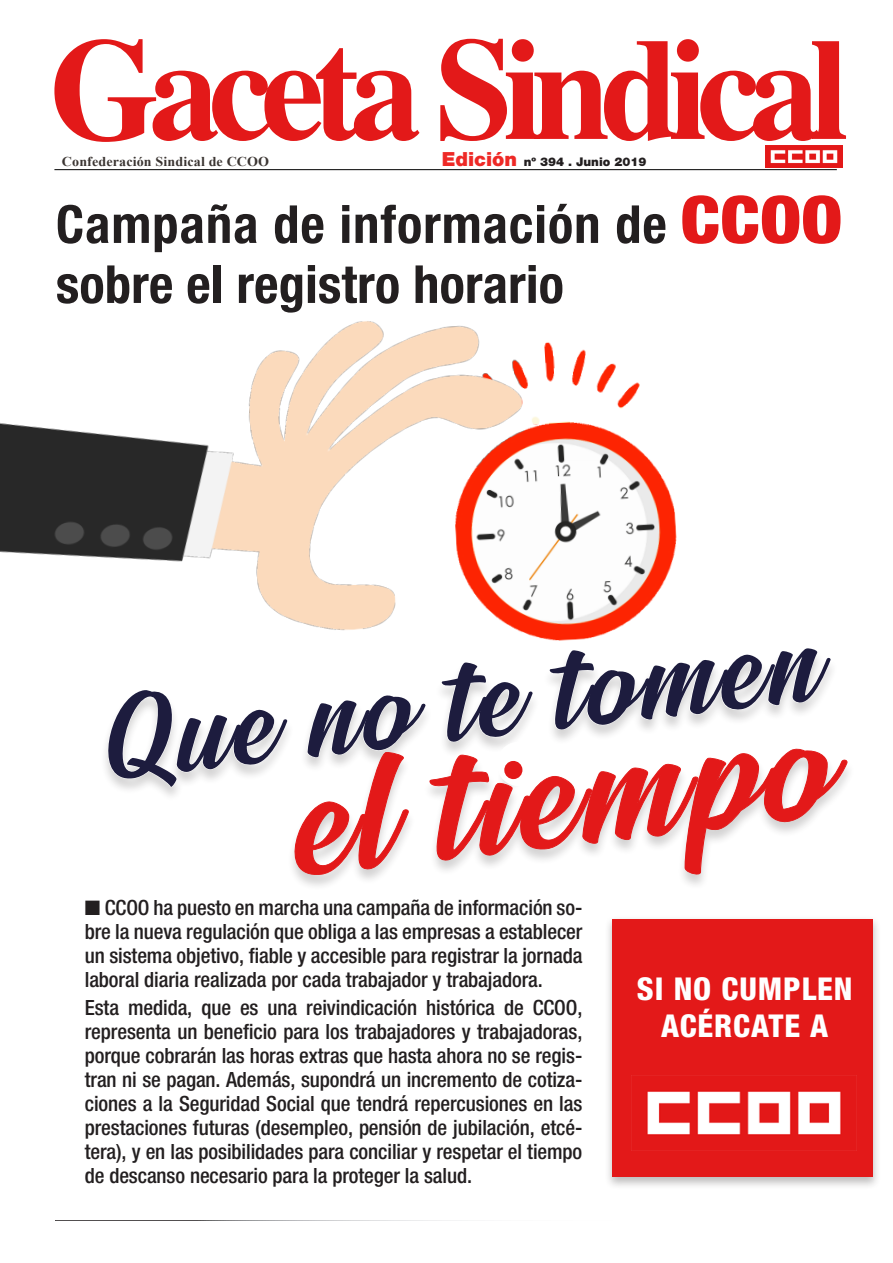
<style>
.page{position:relative;width:893px;height:1263px;background:#fff}
.page>*{position:absolute;margin:0;border:0;box-sizing:border-box;transform-origin:0 0}
.t1{font:176.25px "Signatra DEMO";color:#e31919;scale:1.12 1}
.t2{font:132.9px "Signatra DEMO";color:#1d1c3e;scale:1.12 1}
.Balazo{font:700 condensed 52.5px "Helvetica Neue";letter-spacing:.01em;color:#231f20}
.Entradillas{font:800 condensed 31.5px "Helvetica Neue";letter-spacing:.03em;color:#fff}
.Entradillas-2{font:500 condensed 21px/24px "Helvetica Neue";letter-spacing:-.005em;color:#231f20;text-align:justify}
.Entradillas-3{font:700 13.5px "Times New Roman";letter-spacing:.01em;color:#3b3532;scale:1.04 1}
.t3{font:900 12px "Helvetica Neue";color:#231f20}
.s1{font-size:19.5px;color:#ee2926}
.s2{font-weight:900;font-size:65.4px;color:#e31919}
</style>
<div class="page">
<img style="left:0;top:167px;width:843px;height:474px">
<svg style="left:54px;top:39px;width:792px;height:103px"></svg>
<img style="left:765px;top:145px;width:78px;height:22px">
<hr style="left:54px;top:169px;width:783px;height:1px;background:#000">
<hr style="left:566px;top:460px;width:37px;height:1px;background:#d1232a">
<div style="left:604px;top:915px;width:277px;height:275px;background:#231f20;opacity:.3"></div>
<div style="left:612px;top:919px;width:261px;height:258px;background:#e31919"></div>
<img style="left:631px;top:1091px;width:226px;height:60px">
<svg style="left:95px;top:654px;width:753px;height:226px"></svg>
<p class="Entradillas-3" style="left:62px;top:152px;width:201px">Confederación Sindical de CCOO</p>
<p class="t3" style="left:442px;top:155px;width:206px"><span class="s1">Edición</span> nº 394 . Junio 2019</p>
<p class="Balazo" style="left:56px;top:192px;width:788px">Campaña de información de <span class="s2">CCOO</span></p>
<p class="Balazo" style="left:56px;top:252px;width:509px">sobre el registro horario</p>
<p class="t2" style="left:98px;top:684px;width:639px;rotate:-6deg">Que no te tomen</p>
<p class="t1" style="left:282px;top:751px;width:482px;rotate:-6deg">el tiempo</p>
<p class="Entradillas-2" style="left:85px;top:895px;width:499px">■ CCOO ha puesto en marcha una campaña de información so&shy;bre la nueva regulación que obliga a las empresas a establecer un sistema objetivo, fiable y accesible para registrar la jornada laboral diaria realizada por cada trabajador y trabajadora.</p>
<p class="Entradillas-2" style="left:85px;top:995px;width:499px">Esta medida, que es una reivindicación histórica de CCOO, representa un beneficio para los trabajadores y trabajadoras, porque cobrarán las horas extras que hasta ahora no se regis&shy;tran ni se pagan. Además, supondrá un incremento de cotiza&shy;ciones a la Seguridad Social que tendrá repercusiones en las prestaciones futuras (desempleo, pensión de jubilación, etcé&shy;tera), y en las posibilidades para conciliar y respetar el tiempo de descanso necesario para la proteger la salud.</p>
<p class="Entradillas" style="left:637px;top:969px;width:217px">SI NO CUMPLEN</p>
<p class="Entradillas" style="left:661px;top:1006px;width:169px">ACÉRCATE A</p>
</div>
